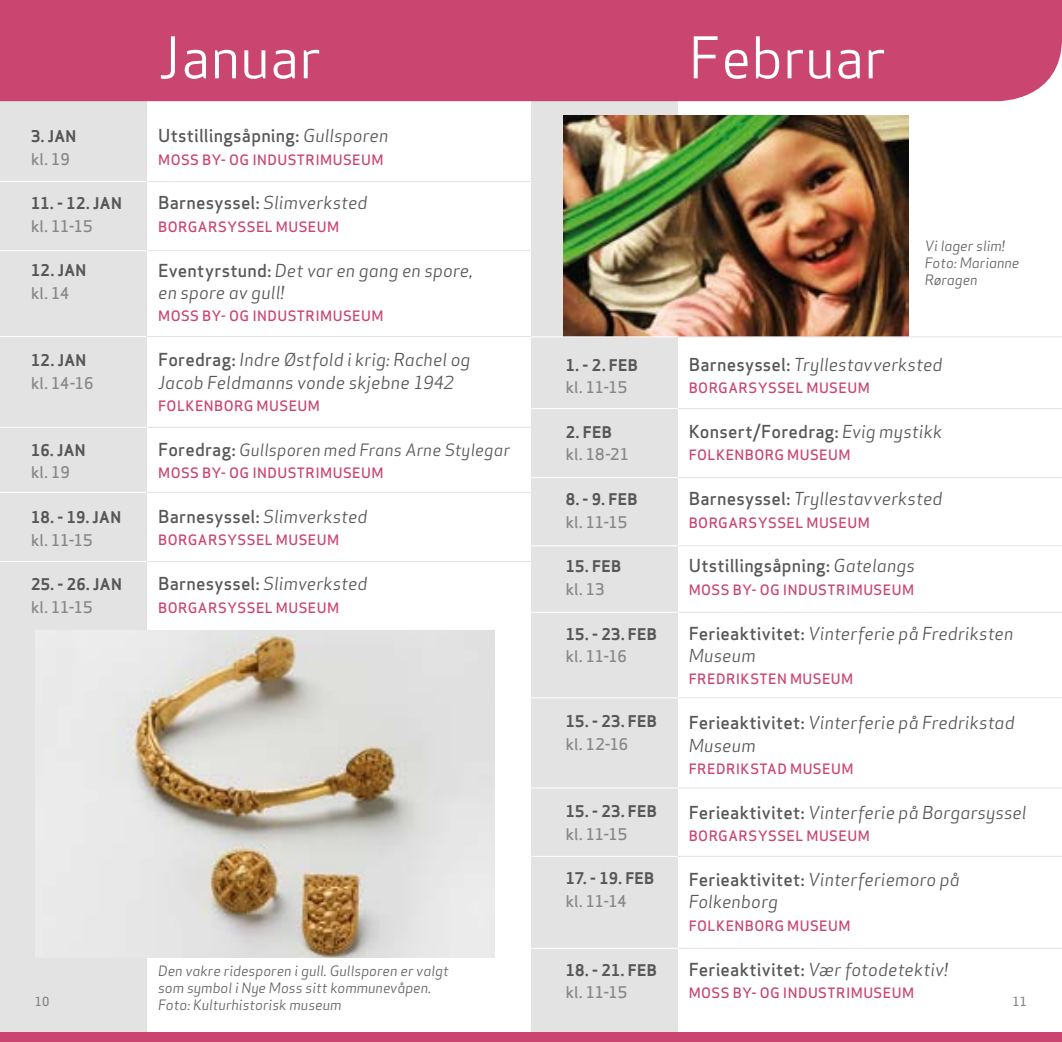
<style>
.page{position:relative;width:1062px;height:1042px;background:#fff}
.page>*{position:absolute;margin:0;border:0;box-sizing:border-box;transform-origin:0 0}
.t1{font:56px "Apex Sans";color:#fff}
.t2{font:italic 17.5px/22.4px "Apex Sans";letter-spacing:.005em;color:#575756}
.t3{font:500 17.5px "Apex Sans";letter-spacing:.01em;color:#575756}
.t4{font:italic 16.62px "Apex Sans";letter-spacing:.01em;color:#575756}
.t5{font:700 15.75px "Apex Sans";letter-spacing:.02em;color:#575756}
.t6{font:500 15.75px "Apex Sans";color:#878787}
.t7{font:500 14px "Apex Sans";letter-spacing:.03em;color:#ca4570}
.t8{font:italic 14px/16.8px "Apex Sans";color:#646363}
.t9{font:500 12.25px "Apex Sans";color:#878787}
.s1{font-weight:400;font-style:italic}
.s2{font-weight:500;font-style:normal}
.s3{font-weight:500;font-style:normal;font-size:17.5px}
</style>
<div class="page">
<div style="left:531px;top:85px;width:147px;height:957px;background:#e3e3e3"></div>
<div style="left:0;top:75px;width:147px;height:967px;background:#e3e3e3"></div>
<div style="left:0;top:0;width:1062px;height:101px;background:#ca4570"></div>
<div style="left:1043px;top:0;width:19px;height:37px;background:#ca4570"></div>
<hr style="left:147px;top:181px;width:387px;height:1px;background:#e3e3e3">
<hr style="left:0;top:181px;width:147px;height:1px;background:#fff">
<hr style="left:147px;top:250px;width:387px;height:1px;background:#e3e3e3">
<hr style="left:0;top:250px;width:147px;height:1px;background:#fff">
<hr style="left:147px;top:336px;width:387px;height:1px;background:#e3e3e3">
<hr style="left:0;top:336px;width:147px;height:1px;background:#fff">
<hr style="left:147px;top:427px;width:387px;height:1px;background:#e3e3e3">
<hr style="left:0;top:427px;width:147px;height:1px;background:#fff">
<hr style="left:147px;top:492px;width:387px;height:1px;background:#e3e3e3">
<hr style="left:0;top:492px;width:147px;height:1px;background:#fff">
<hr style="left:147px;top:561px;width:387px;height:1px;background:#e3e3e3">
<hr style="left:0;top:561px;width:147px;height:1px;background:#fff">
<div style="left:0;top:1032px;width:1062px;height:10px;background:#ca4570"></div>
<img style="left:120px;top:630px;width:374px;height:327px">
<img style="left:563px;top:116px;width:345px;height:220px">
<hr style="left:678px;top:477px;width:384px;height:1px;background:#e3e3e3">
<hr style="left:531px;top:477px;width:147px;height:1px;background:#fff">
<hr style="left:678px;top:545px;width:384px;height:1px;background:#e3e3e3">
<hr style="left:531px;top:545px;width:147px;height:1px;background:#fff">
<hr style="left:678px;top:612px;width:384px;height:1px;background:#e3e3e3">
<hr style="left:531px;top:612px;width:147px;height:1px;background:#fff">
<hr style="left:678px;top:697px;width:384px;height:1px;background:#e3e3e3">
<hr style="left:531px;top:697px;width:147px;height:1px;background:#fff">
<hr style="left:678px;top:787px;width:384px;height:1px;background:#e3e3e3">
<hr style="left:531px;top:787px;width:147px;height:1px;background:#fff">
<hr style="left:678px;top:856px;width:384px;height:1px;background:#e3e3e3">
<hr style="left:531px;top:856px;width:147px;height:1px;background:#fff">
<hr style="left:678px;top:948px;width:384px;height:1px;background:#e3e3e3">
<hr style="left:531px;top:948px;width:147px;height:1px;background:#fff">
<hr style="left:678px;top:336px;width:384px;height:1px;background:#e3e3e3">
<hr style="left:531px;top:336px;width:147px;height:1px;background:#fff">
<hr style="left:678px;top:408px;width:384px;height:1px;background:#e3e3e3">
<hr style="left:531px;top:408px;width:147px;height:1px;background:#fff">
<h1 class="t1" style="left:158px;top:12px;width:165px">Januar</h1>
<h1 class="t1" style="left:688px;top:12px;width:199px">Februar</h1>
<p class="t3" style="left:158px;top:120px;width:232px">Utstillingsåpning: <span class="s1">Gullsporen</span></p>
<p class="t7" style="left:158px;top:147px;width:227px">MOSS BY- OG INDUSTRIMUSEUM</p>
<p class="t3" style="left:158px;top:187px;width:211px">Barnesyssel: <span class="s1">Slimverksted</span></p>
<p class="t7" style="left:158px;top:214px;width:183px">BORGARSYSSEL MUSEUM</p>
<p class="t2" style="left:158px;top:257px;width:316px"><span class="s2">Eventyrstund:</span> Det var en gang en spore, en spore av gull!</p>
<p class="t7" style="left:158px;top:304px;width:227px">MOSS BY- OG INDUSTRIMUSEUM</p>
<p class="t2" style="left:158px;top:347px;width:314px"><span class="s2">Foredrag:</span> Indre Østfold i krig: Rachel og<br>Jacob Feldmanns vonde skjebne 1942</p>
<p class="t7" style="left:158px;top:393px;width:163px">FOLKENBORG MUSEUM</p>
<p class="t4" style="left:158px;top:436px;width:354px"><span class="s3">Foredrag:</span> Gullsporen med Frans Arne Stylegar</p>
<p class="t7" style="left:158px;top:461px;width:227px">MOSS BY- OG INDUSTRIMUSEUM</p>
<p class="t3" style="left:158px;top:501px;width:211px">Barnesyssel: <span class="s1">Slimverksted</span></p>
<p class="t7" style="left:158px;top:528px;width:183px">BORGARSYSSEL MUSEUM</p>
<p class="t3" style="left:158px;top:568px;width:211px">Barnesyssel: <span class="s1">Slimverksted</span></p>
<p class="t7" style="left:158px;top:595px;width:183px">BORGARSYSSEL MUSEUM</p>
<p class="t5" style="left:31px;top:126px;width:47px">3. JAN</p>
<p class="t6" style="left:31px;top:145px;width:40px">kl. 19</p>
<p class="t5" style="left:31px;top:193px;width:92px">11. - 12. JAN</p>
<p class="t6" style="left:31px;top:212px;width:63px">kl. 11-15</p>
<p class="t8" style="left:924px;top:236px;width:96px">Vi lager slim!<br>Foto: Marianne<br>Røragen</p>
<p class="t5" style="left:31px;top:260px;width:57px">12. JAN</p>
<p class="t6" style="left:31px;top:279px;width:40px">kl. 14</p>
<p class="t5" style="left:31px;top:350px;width:57px">12. JAN</p>
<p class="t6" style="left:31px;top:369px;width:64px">kl. 14-16</p>
<p class="t2" style="left:688px;top:351px;width:255px"><span class="s2">Barnesyssel:</span> Tryllestavverksted</p>
<p class="t7" style="left:688px;top:376px;width:183px">BORGARSYSSEL MUSEUM</p>
<p class="t3" style="left:688px;top:416px;width:255px">Konsert/Foredrag: <span class="s1">Evig mystikk</span></p>
<p class="t7" style="left:688px;top:443px;width:163px">FOLKENBORG MUSEUM</p>
<p class="t2" style="left:688px;top:486px;width:255px"><span class="s2">Barnesyssel:</span> Tryllestavverksted</p>
<p class="t7" style="left:688px;top:510px;width:183px">BORGARSYSSEL MUSEUM</p>
<p class="t3" style="left:688px;top:550px;width:228px">Utstillingsåpning: <span class="s1">Gatelangs</span></p>
<p class="t7" style="left:688px;top:577px;width:227px">MOSS BY- OG INDUSTRIMUSEUM</p>
<p class="t2" style="left:688px;top:620px;width:326px"><span class="s2">Ferieaktivitet:</span> Vinterferie på Fredriksten<br>Museum</p>
<p class="t7" style="left:688px;top:667px;width:166px">FREDRIKSTEN MUSEUM</p>
<p class="t2" style="left:688px;top:710px;width:327px"><span class="s2">Ferieaktivitet:</span> Vinterferie på Fredrikstad<br>Museum</p>
<p class="t7" style="left:688px;top:756px;width:166px">FREDRIKSTAD MUSEUM</p>
<p class="t2" style="left:688px;top:799px;width:339px"><span class="s2">Ferieaktivitet:</span> Vinterferie på Borgarsyssel</p>
<p class="t7" style="left:688px;top:824px;width:183px">BORGARSYSSEL MUSEUM</p>
<p class="t2" style="left:688px;top:867px;width:272px"><span class="s2">Ferieaktivitet:</span> Vinterferiemoro på<br>Folkenborg</p>
<p class="t7" style="left:688px;top:913px;width:163px">FOLKENBORG MUSEUM</p>
<p class="t2" style="left:688px;top:956px;width:261px"><span class="s2">Ferieaktivitet:</span> Vær fotodetektiv!</p>
<p class="t7" style="left:688px;top:980px;width:227px">MOSS BY- OG INDUSTRIMUSEUM</p>
<p class="t5" style="left:566px;top:355px;width:74px">1. - 2. FEB</p>
<p class="t6" style="left:566px;top:374px;width:63px">kl. 11-15</p>
<p class="t5" style="left:566px;top:422px;width:48px">2. FEB</p>
<p class="t6" style="left:566px;top:441px;width:65px">kl. 18-21</p>
<p class="t5" style="left:31px;top:440px;width:56px">16. JAN</p>
<p class="t6" style="left:31px;top:459px;width:40px">kl. 19</p>
<p class="t5" style="left:566px;top:489px;width:73px">8. - 9. FEB</p>
<p class="t6" style="left:566px;top:508px;width:63px">kl. 11-15</p>
<p class="t5" style="left:31px;top:507px;width:92px">18. - 19. JAN</p>
<p class="t6" style="left:31px;top:526px;width:63px">kl. 11-15</p>
<p class="t5" style="left:566px;top:556px;width:57px">15. FEB</p>
<p class="t6" style="left:566px;top:575px;width:40px">kl. 13</p>
<p class="t5" style="left:31px;top:574px;width:92px">25. - 26. JAN</p>
<p class="t6" style="left:31px;top:593px;width:63px">kl. 11-15</p>
<p class="t5" style="left:566px;top:623px;width:93px">15. - 23. FEB</p>
<p class="t6" style="left:566px;top:642px;width:63px">kl. 11-16</p>
<p class="t5" style="left:566px;top:711px;width:93px">15. - 23. FEB</p>
<p class="t6" style="left:566px;top:730px;width:64px">kl. 12-16</p>
<p class="t5" style="left:566px;top:801px;width:93px">15. - 23. FEB</p>
<p class="t6" style="left:566px;top:820px;width:63px">kl. 11-15</p>
<p class="t5" style="left:566px;top:868px;width:90px">17. - 19. FEB</p>
<p class="t6" style="left:566px;top:887px;width:62px">kl. 11-14</p>
<p class="t5" style="left:566px;top:959px;width:93px">18. - 21. FEB</p>
<p class="t6" style="left:566px;top:978px;width:63px">kl. 11-15</p>
<p class="t8" style="left:158px;top:961px;width:292px">Den vakre ridesporen i gull. Gullsporen er valgt som symbol i Nye Moss sitt kommunevåpen.<br>Foto: Kulturhistorisk museum</p>
<p class="t9" style="left:35px;top:990px;width:16px">10</p>
<p class="t9" style="left:1012px;top:990px;width:16px">11</p>
</div>
